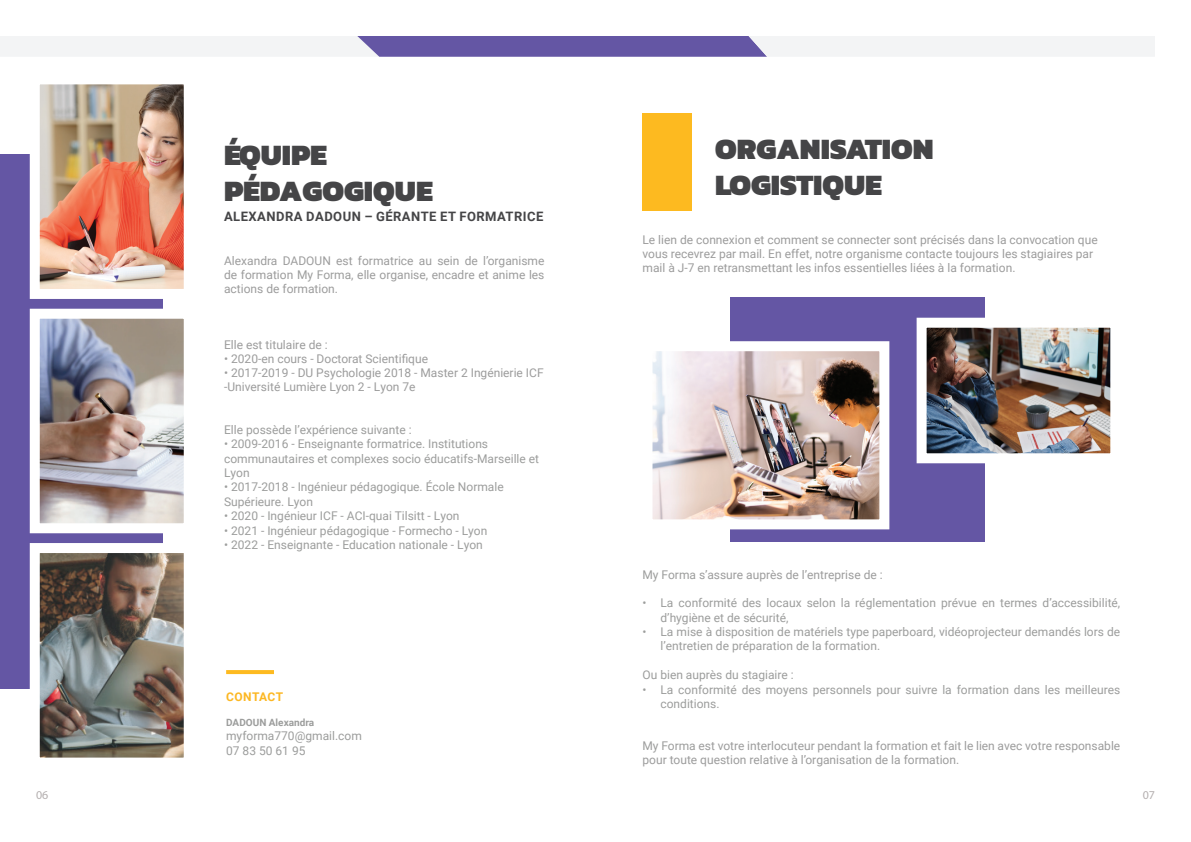
<style>
.page{position:relative;width:1191px;height:842px;background:#fff}
.page>*{position:absolute;margin:0;border:0;box-sizing:border-box;transform-origin:0 0}
.t1{font:900 30px/36px "Kanit";color:#454547}
.t2{font:700 13px "Roboto";letter-spacing:.035em;color:#454547}
.t3{font:12px/14.4px "Roboto";color:#9c9d9c}
.t4{font:12px/14px "Roboto";color:#9c9c9c}
.t5{font:700 12px "Roboto";letter-spacing:.035em;color:#fcb722}
.t6{font:12px "Myriad Pro";color:#b4afaf}
.t7{font:700 10px "Roboto";color:#9c9d9c}
.s1{color:#9c9d9c}
</style>
<div class="page">
<div style="left:0;top:154px;width:162px;height:534px;background:#6456a4"></div>
<svg style="left:0;top:36px;width:1155px;height:21px"></svg>
<img style="left:41px;top:85px;width:142px;height:203px">
<div style="left:30px;top:74px;width:164px;height:225px;border:10px solid #fff"></div>
<img style="left:41px;top:320px;width:142px;height:202px">
<div style="left:30px;top:309px;width:164px;height:224px;border:10px solid #fff"></div>
<img style="left:41px;top:554px;width:142px;height:203px">
<div style="left:30px;top:543px;width:164px;height:225px;border:10px solid #fff"></div>
<div style="left:730px;top:297px;width:255px;height:244px;background:#6456a4"></div>
<img style="left:927px;top:329px;width:182px;height:123px">
<div style="left:916px;top:318px;width:204px;height:145px;border:10px solid #fff"></div>
<img style="left:653px;top:352px;width:225px;height:166px">
<div style="left:642px;top:341px;width:247px;height:188px;border:10px solid #fff"></div>
<svg style="left:226px;top:670px;width:48px;height:4px"></svg>
<div style="left:642px;top:113px;width:50px;height:97px;background:#fdba20"></div>
<h1 class="t1" style="left:224px;top:135px;width:210px">ÉQUIPE<br>PÉDAGOGIQUE</h1>
<p class="t2" style="left:224px;top:207px;width:321px">ALEXANDRA DADOUN – GÉRANTE ET FORMATRICE</p>
<p class="t4" style="left:224px;top:254px;width:322px;text-align:justify">Alexandra DADOUN est formatrice au sein de l’organisme de formation <span class="s1">My Forma</span>, elle organise, encadre et anime les actions de formation.</p>
<p class="t4" style="left:224px;top:338px;width:105px">Elle est titulaire de :</p>
<p class="t4" style="left:224px;top:352px;width:205px">• 2020-en cours - Doctorat Scientifique</p>
<p class="t4" style="left:224px;top:366px;width:321px">• 2017-2019 - DU Psychologie 2018 - Master 2 Ingénierie ICF -Université Lumière Lyon 2 - Lyon 7e</p>
<p class="t3" style="left:224px;top:422px;width:189px">Elle possède l’expérience suivante :</p>
<p class="t3" style="left:224px;top:436px;width:316px">• 2009-2016 - Enseignante formatrice. Institutions communautaires et complexes socio éducatifs-Marseille et<br>Lyon</p>
<p class="t3" style="left:224px;top:479px;width:281px">• 2017-2018 - Ingénieur pédagogique. École Normale<br>Supérieure. Lyon</p>
<p class="t3" style="left:224px;top:508px;width:237px">• 2020 - Ingénieur ICF - ACI-quai Tilsitt - Lyon</p>
<p class="t3" style="left:224px;top:523px;width:265px">• 2021 - Ingénieur pédagogique - Formecho - Lyon</p>
<p class="t3" style="left:224px;top:537px;width:260px">• 2022 - Enseignante - Education nationale - Lyon</p>
<p class="t5" style="left:226px;top:688px;width:59px">CONTACT</p>
<p class="t7" style="left:226px;top:715px;width:90px">DADOUN Alexandra</p>
<p class="t3" style="left:226px;top:728px;width:137px">myforma770@gmail.com<br>07 83 50 61 95</p>
<h1 class="t1" style="left:715px;top:129px;width:220px">ORGANISATION<br>LOGISTIQUE</h1>
<p class="t4" style="left:642px;top:232px;width:457px">Le lien de connexion et comment se connecter sont précisés dans la convocation que vous recevrez par mail. En effet, notre organisme contacte toujours les stagiaires par mail à J-7 en retransmettant les infos essentielles liées à la formation.</p>
<p class="t4" style="left:642px;top:567px;width:242px"><span class="s1">My Forma</span> s’assure auprès de l’entreprise de :</p>
<p class="t3" style="left:660px;top:595px;width:461px;text-indent:-18px">• La conformité des locaux selon la réglementation prévue en termes d’accessibilité, d’hygiène et de sécurité,</p>
<p class="t3" style="left:660px;top:624px;width:461px;text-indent:-18px">• La mise à disposition de matériels type paperboard, vidéoprojecteur demandés lors de l’entretien de préparation de la formation.</p>
<p class="t3" style="left:642px;top:667px;width:153px">Ou bien auprès du stagiaire :</p>
<p class="t3" style="left:660px;top:682px;width:461px;text-indent:-18px">• La conformité des moyens personnels pour suivre la formation dans les meilleures conditions.</p>
<p class="t4" style="left:642px;top:738px;width:479px"><span class="s1">My Forma</span> est votre interlocuteur pendant la formation et fait le lien avec votre responsable pour toute question relative à l’organisation de la formation.</p>
<p class="t6" style="left:36px;top:787px;width:14px">06</p>
<p class="t6" style="left:1142px;top:787px;width:14px">07</p>
</div>
